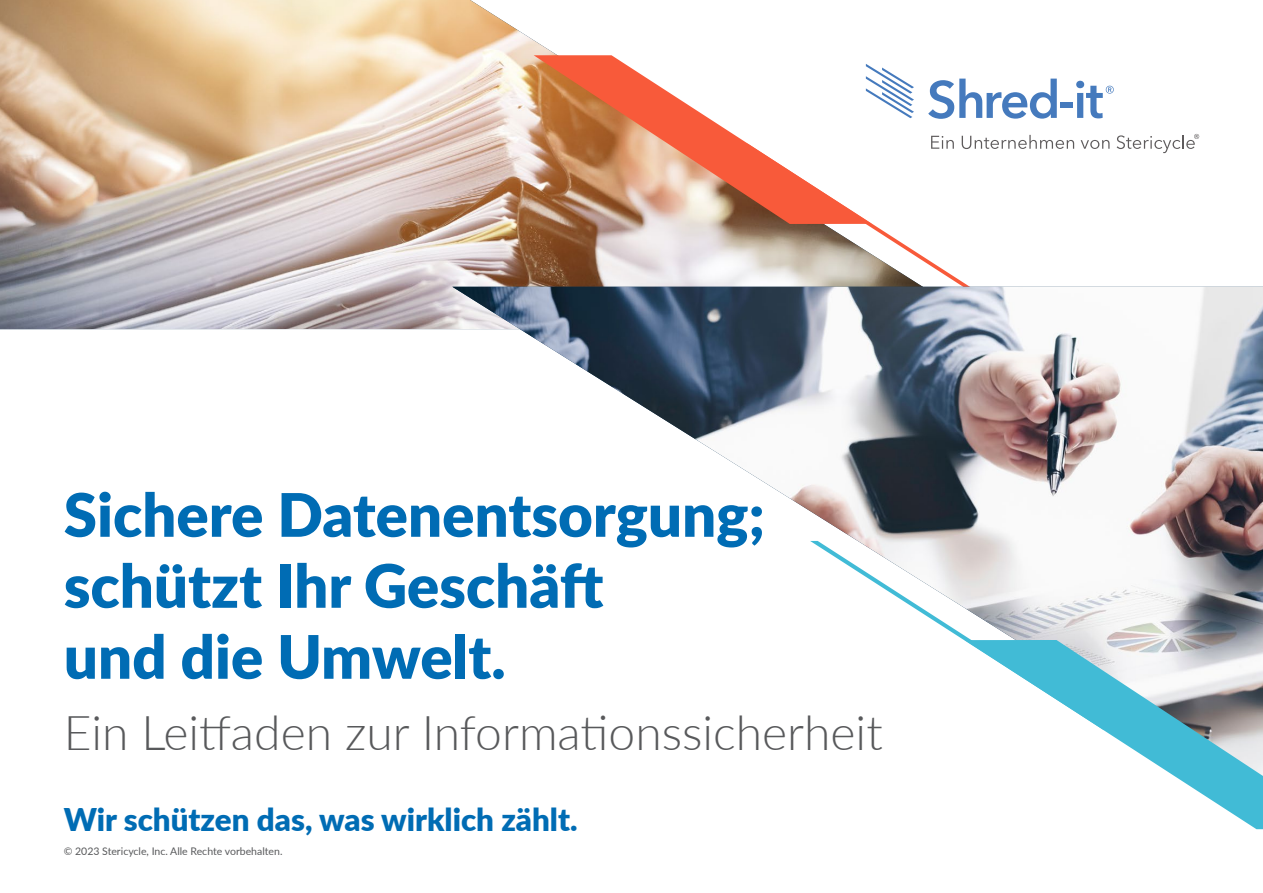
<style>
.page{position:relative;width:1263px;height:893px;background:#fff}
.page>*{position:absolute;margin:0;border:0;box-sizing:border-box;transform-origin:0 0}
.t1{font:900 60px/70.9px "Lato";color:#006cb4}
.t2{font:300 48px "Lato";color:#58595b}
.t3{font:900 31.35px "Lato";color:#006cb4}
.t4{font:10.5px "Lato";color:#58595b}
</style>
<div class="page">
<img style="left:0;top:0;width:966px;height:329px">
<svg style="left:534px;top:55px;width:338px;height:169px"></svg>
<svg style="left:866px;top:64px;width:48px;height:54px"></svg>
<svg style="left:928px;top:79px;width:129px;height:40px"></svg>
<div style="left:1061px;top:102px;width:12px;height:6px;background:#457abd"></div>
<svg style="left:1076px;top:81px;width:38px;height:37px"></svg>
<svg style="left:741px;top:135px;width:333px;height:152px"></svg>
<svg style="left:1080px;top:140px;width:29px;height:9px"></svg>
<svg style="left:1116px;top:134px;width:83px;height:19px"></svg>
<img style="left:452px;top:287px;width:811px;height:353px">
<svg style="left:1103px;top:640px;width:160px;height:189px"></svg>
<svg style="left:810px;top:541px;width:301px;height:189px"></svg>
<p class="t1" style="left:64px;top:477px;width:703px">Sichere Datenentsorgung; schützt Ihr Geschäft<br>und die Umwelt.</p>
<p class="t2" style="left:64px;top:699px;width:820px">Ein Leitfaden zur Informationssicherheit</p>
<p class="t3" style="left:64px;top:796px;width:515px">Wir schützen das, was wirklich zählt.</p>
<p class="t4" style="left:64px;top:843px;width:220px">© 2023 Stericycle, Inc. Alle Rechte vorbehalten.</p>
</div>
